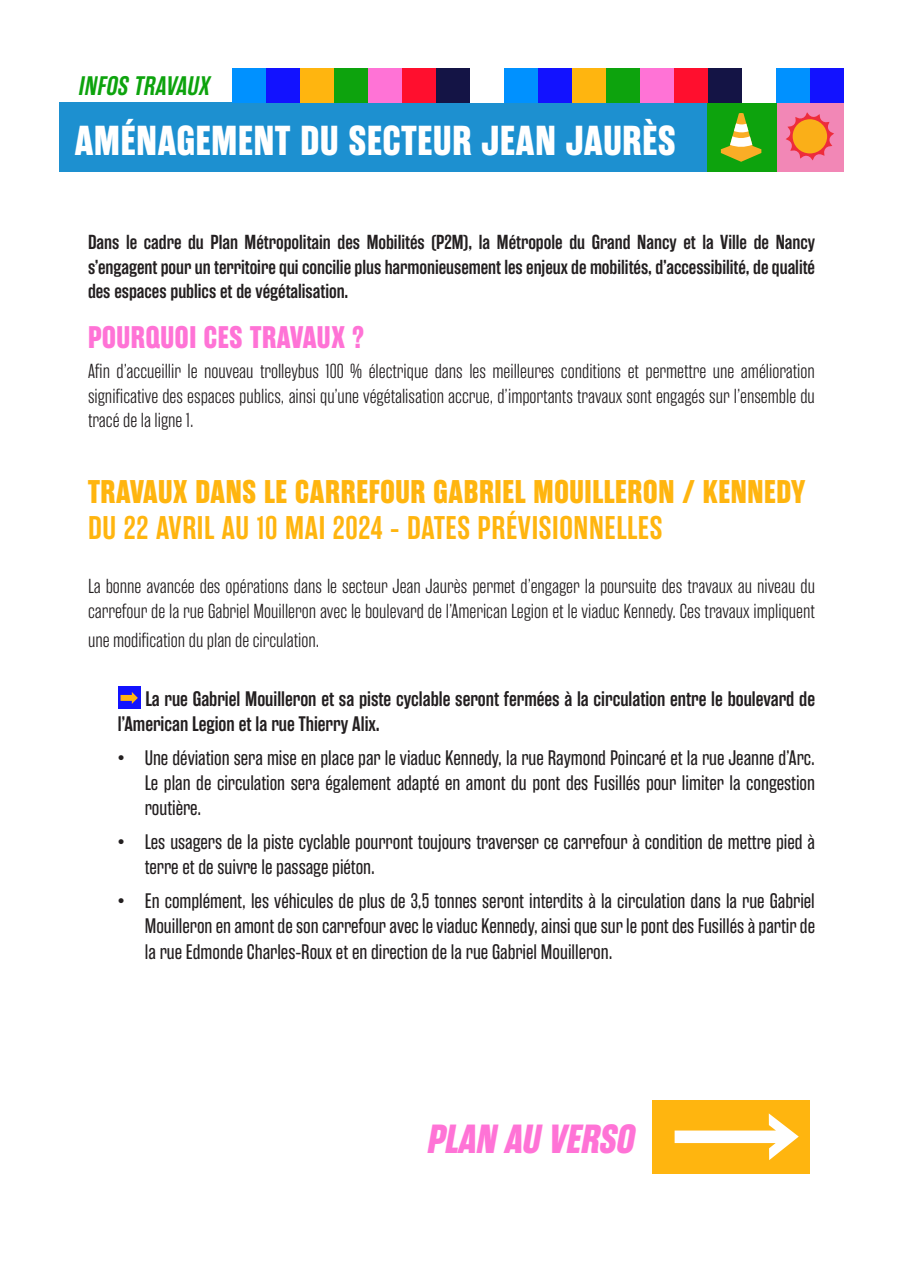
<style>
.page{position:relative;width:903px;height:1273px;background:#fff}
.page>*{position:absolute;margin:0;border:0;box-sizing:border-box;transform-origin:0 0}
.t1{font:700 41.85px "Rama Gothic E";letter-spacing:.02em;color:#fff}
.t2{font:italic 700 40.65px "Rama Gothic E";color:#ff73d6}
.t3{font:700 32.7px "Rama Gothic E";letter-spacing:.02em;color:#ffb50f}
.t4{font:600 32.7px "Rama Gothic E";letter-spacing:.02em;color:#ffb50f}
.t5{font:700 31.2px "Rama Gothic E";letter-spacing:.02em;color:#ff73d6}
.t6{font:italic 600 26.85px "Rama Gothic E";color:#0da30d}
.t7{font:21px/25.2px "Rama Gothic E";color:#231f20;text-align:justify}
.t8{font:600 21px/25.2px "Rama Gothic E";color:#231f20}
.t9{font:300 20.25px/24.3px "Rama Gothic E";color:#231f20;text-align:justify}
.t10{font:600 20.25px/24.3px "Rama Gothic E";color:#231f20;text-align:justify}
</style>
<div class="page">
<div style="left:776px;top:103px;width:68px;height:69px;background:#f287b6"></div>
<svg style="left:786px;top:112px;width:48px;height:48px"></svg>
<div style="left:792px;top:119px;width:35px;height:34px;background:#faaf18;border-radius:50%"></div>
<div style="left:706px;top:103px;width:70px;height:69px;background:#0da30d"></div>
<svg style="left:721px;top:113px;width:40px;height:49px"></svg>
<div style="left:59px;top:103px;width:647px;height:69px;background:#1d90d0"></div>
<div style="left:810px;top:68px;width:34px;height:35px;background:#1212ff"></div>
<div style="left:776px;top:68px;width:34px;height:35px;background:#0091ff"></div>
<div style="left:538px;top:68px;width:34px;height:35px;background:#1212ff"></div>
<div style="left:504px;top:68px;width:34px;height:35px;background:#0091ff"></div>
<div style="left:572px;top:68px;width:34px;height:35px;background:#ffb50f"></div>
<div style="left:606px;top:68px;width:34px;height:35px;background:#0da30d"></div>
<div style="left:640px;top:68px;width:34px;height:35px;background:#ff73d6"></div>
<div style="left:674px;top:68px;width:34px;height:35px;background:#ff0f2e"></div>
<div style="left:708px;top:68px;width:34px;height:35px;background:#141445"></div>
<div style="left:266px;top:68px;width:34px;height:35px;background:#1212ff"></div>
<div style="left:232px;top:68px;width:34px;height:35px;background:#0091ff"></div>
<div style="left:300px;top:68px;width:34px;height:35px;background:#ffb50f"></div>
<div style="left:334px;top:68px;width:34px;height:35px;background:#0da30d"></div>
<div style="left:368px;top:68px;width:34px;height:35px;background:#ff73d6"></div>
<div style="left:402px;top:68px;width:34px;height:35px;background:#ff0f2e"></div>
<div style="left:436px;top:68px;width:34px;height:35px;background:#141445"></div>
<div style="left:652px;top:1099px;width:158px;height:74px;background:#ffb50f"></div>
<svg style="left:674px;top:1113px;width:125px;height:47px"></svg>
<div style="left:118px;top:686px;width:23px;height:23px;background:#1212ff"></div>
<svg style="left:120px;top:692px;width:18px;height:12px"></svg>
<p class="t6" style="left:78px;top:71px;width:138px">INFOS TRAVAUX</p>
<p class="t1" style="left:75px;top:117px;width:602px">AMÉNAGEMENT DU SECTEUR JEAN JAURÈS</p>
<p class="t10" style="left:88px;top:231px;width:728px">Dans le cadre du Plan Métropolitain des Mobilités (P2M), la Métropole du Grand Nancy et la Ville de Nancy s’engagent pour un territoire qui concilie plus harmonieusement les enjeux de mobilités, d’accessibilité, de qualité des espaces publics et de végétalisation.</p>
<p class="t5" style="left:88px;top:320px;width:277px">POURQUOI CES TRAVAUX ?</p>
<p class="t9" style="left:88px;top:360px;width:728px">Afin d’accueillir le nouveau trolleybus 100 % électrique dans les meilleures conditions et permettre une amélioration significative des espaces publics, ainsi qu’une végétalisation accrue, d’importants travaux sont engagés sur l’ensemble du tracé de la ligne 1.</p>
<p class="t3" style="left:88px;top:473px;width:719px">TRAVAUX DANS LE CARREFOUR GABRIEL MOUILLERON / KENNEDY</p>
<p class="t4" style="left:88px;top:509px;width:576px">DU 22 AVRIL AU 10 MAI 2024 - DATES PRÉVISIONNELLES</p>
<p class="t9" style="left:88px;top:574px;width:728px">La bonne avancée des opérations dans le secteur Jean Jaurès permet d’engager la poursuite des travaux au niveau du carrefour de la rue Gabriel Mouilleron avec le boulevard de l’American Legion et le viaduc Kennedy. Ces travaux impliquent</p>
<p class="t9" style="left:88px;top:628px;width:233px">une modification du plan de circulation.</p>
<p class="t8" style="left:118px;top:686px;width:699px;text-indent:28px">La rue Gabriel Mouilleron et sa piste cyclable seront fermées à la circulation entre le boulevard de l’American Legion et la rue Thierry Alix.</p>
<p class="t7" style="left:145px;top:745px;width:672px;text-indent:-27px">• Une déviation sera mise en place par le viaduc Kennedy, la rue Raymond Poincaré et la rue Jeanne d’Arc.<br>Le plan de circulation sera également adapté en amont du pont des Fusillés pour limiter la congestion routière.</p>
<p class="t7" style="left:145px;top:829px;width:672px;text-indent:-27px">• Les usagers de la piste cyclable pourront toujours traverser ce carrefour à condition de mettre pied à terre et de suivre le passage piéton.</p>
<p class="t7" style="left:145px;top:888px;width:672px;text-indent:-27px">• En complément, les véhicules de plus de 3,5 tonnes seront interdits à la circulation dans la rue Gabriel Mouilleron en amont de son carrefour avec le viaduc Kennedy, ainsi que sur le pont des Fusillés à partir de la rue Edmonde Charles-Roux et en direction de la rue Gabriel Mouilleron.</p>
<p class="t2" style="left:426px;top:1115px;width:217px">PLAN AU VERSO</p>
</div>
